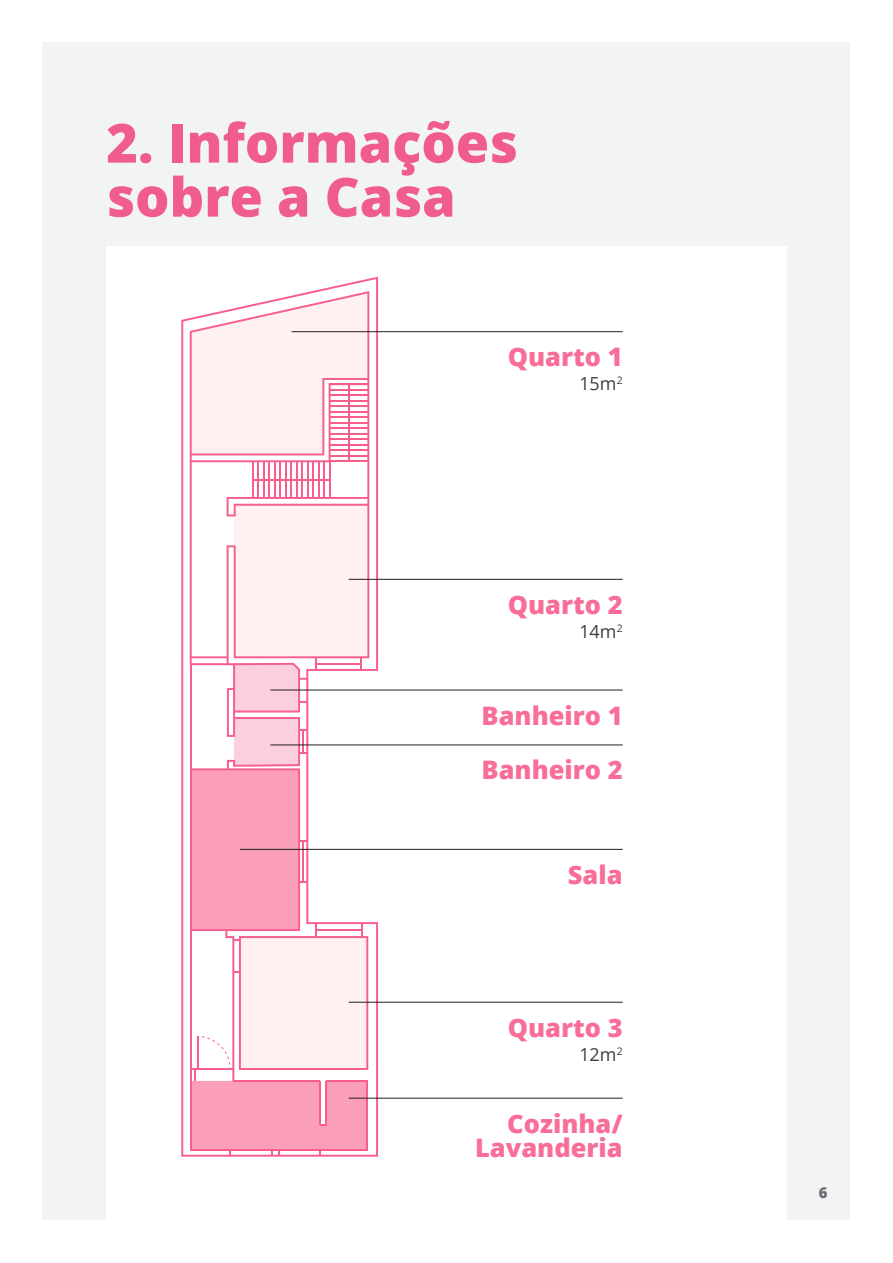
<style>
.page{position:relative;width:893px;height:1263px;background:#fff}
.page>*{position:absolute;margin:0;border:0;box-sizing:border-box;transform-origin:0 0}
.t1{font:800 54px/54px "Open Sans";color:#f05c8c}
.t2{font:800 25.5px/24px "Open Sans";color:#f86e98;text-align:right}
.t3{font:18px "Open Sans";color:#3e3e3f}
.t4{font:800 15px "Open Sans";color:#6c6d70}
</style>
<div class="page">
<div style="left:43px;top:43px;width:807px;height:1177px;background:#f2f3f4"></div>
<div style="left:106px;top:247px;width:681px;height:1016px;background:#fff"></div>
<svg style="left:181px;top:277px;width:197px;height:880px"></svg>
<svg style="left:190px;top:291px;width:179px;height:367px;fill:#fff0f2"></svg>
<svg style="left:191px;top:292px;width:177px;height:170px"></svg>
<hr style="left:330px;top:383px;width:38px;height:2px;background:#f75e8c">
<hr style="left:330px;top:389px;width:38px;height:2px;background:#f75e8c">
<hr style="left:330px;top:394px;width:38px;height:2px;background:#f75e8c">
<hr style="left:330px;top:400px;width:38px;height:2px;background:#f75e8c">
<hr style="left:330px;top:405px;width:38px;height:2px;background:#f75e8c">
<hr style="left:330px;top:411px;width:38px;height:2px;background:#f75e8c">
<hr style="left:330px;top:416px;width:38px;height:2px;background:#f75e8c">
<hr style="left:330px;top:422px;width:38px;height:2px;background:#f75e8c">
<hr style="left:330px;top:427px;width:38px;height:2px;background:#f75e8c">
<hr style="left:330px;top:433px;width:38px;height:2px;background:#f75e8c">
<hr style="left:330px;top:438px;width:38px;height:2px;background:#f75e8c">
<hr style="left:330px;top:444px;width:38px;height:2px;background:#f75e8c">
<hr style="left:330px;top:449px;width:38px;height:2px;background:#f75e8c">
<hr style="left:330px;top:455px;width:38px;height:2px;background:#f75e8c">
<hr style="left:330px;top:460px;width:38px;height:2px;background:#f75e8c">
<hr style="left:329px;top:461px;width:2px;height:37px;background:#f75e8c">
<hr style="left:323px;top:461px;width:2px;height:37px;background:#f75e8c">
<hr style="left:318px;top:461px;width:2px;height:37px;background:#f75e8c">
<hr style="left:312px;top:461px;width:2px;height:37px;background:#f75e8c">
<hr style="left:307px;top:461px;width:2px;height:37px;background:#f75e8c">
<hr style="left:301px;top:461px;width:2px;height:37px;background:#f75e8c">
<hr style="left:296px;top:461px;width:2px;height:37px;background:#f75e8c">
<hr style="left:290px;top:461px;width:2px;height:37px;background:#f75e8c">
<hr style="left:285px;top:461px;width:2px;height:37px;background:#f75e8c">
<hr style="left:279px;top:461px;width:2px;height:37px;background:#f75e8c">
<hr style="left:274px;top:461px;width:2px;height:37px;background:#f75e8c">
<hr style="left:268px;top:461px;width:2px;height:37px;background:#f75e8c">
<hr style="left:263px;top:461px;width:2px;height:37px;background:#f75e8c">
<hr style="left:257px;top:461px;width:2px;height:37px;background:#f75e8c">
<hr style="left:252px;top:461px;width:2px;height:37px;background:#f75e8c">
<svg style="left:227px;top:497px;width:141px;height:19px"></svg>
<hr style="left:348px;top:384px;width:2px;height:77px;background:#f75e8c">
<hr style="left:253px;top:479px;width:77px;height:2px;background:#f75e8c">
<svg style="left:190px;top:657px;width:178px;height:499px"></svg>
<hr style="left:292px;top:331px;width:331px;height:1px;background:#231f20">
<hr style="left:349px;top:1098px;width:274px;height:1px;background:#231f20">
<hr style="left:349px;top:1002px;width:274px;height:1px;background:#231f20">
<hr style="left:349px;top:579px;width:274px;height:1px;background:#231f20">
<hr style="left:270px;top:690px;width:353px;height:1px;background:#231f20">
<hr style="left:270px;top:744px;width:353px;height:1px;background:#231f20">
<hr style="left:240px;top:849px;width:383px;height:1px;background:#231f20">
<h1 class="t1" style="left:106px;top:113px;width:413px">2. Informações sobre a Casa</h1>
<p class="t2" style="left:508px;top:344px;width:116px">Quarto 1</p>
<p class="t3" style="left:579px;top:371px;width:45px">15m<sup>2</sup></p>
<p class="t2" style="left:508px;top:591px;width:116px">Quarto 2</p>
<p class="t3" style="left:579px;top:619px;width:45px">14m<sup>2</sup></p>
<p class="t2" style="left:482px;top:686px;width:143px;line-height:54.9px;text-align:left">Banheiro 1<br>Banheiro 2</p>
<p class="t2" style="left:568px;top:861px;width:56px">Sala</p>
<p class="t2" style="left:508px;top:1014px;width:116px">Quarto 3</p>
<p class="t3" style="left:579px;top:1042px;width:45px">12m<sup>2</sup></p>
<p class="t2" style="left:475px;top:1110px;width:149px">Cozinha/<br>Lavanderia</p>
<p class="t4" style="left:819px;top:1181px;width:10px">6</p>
</div>
